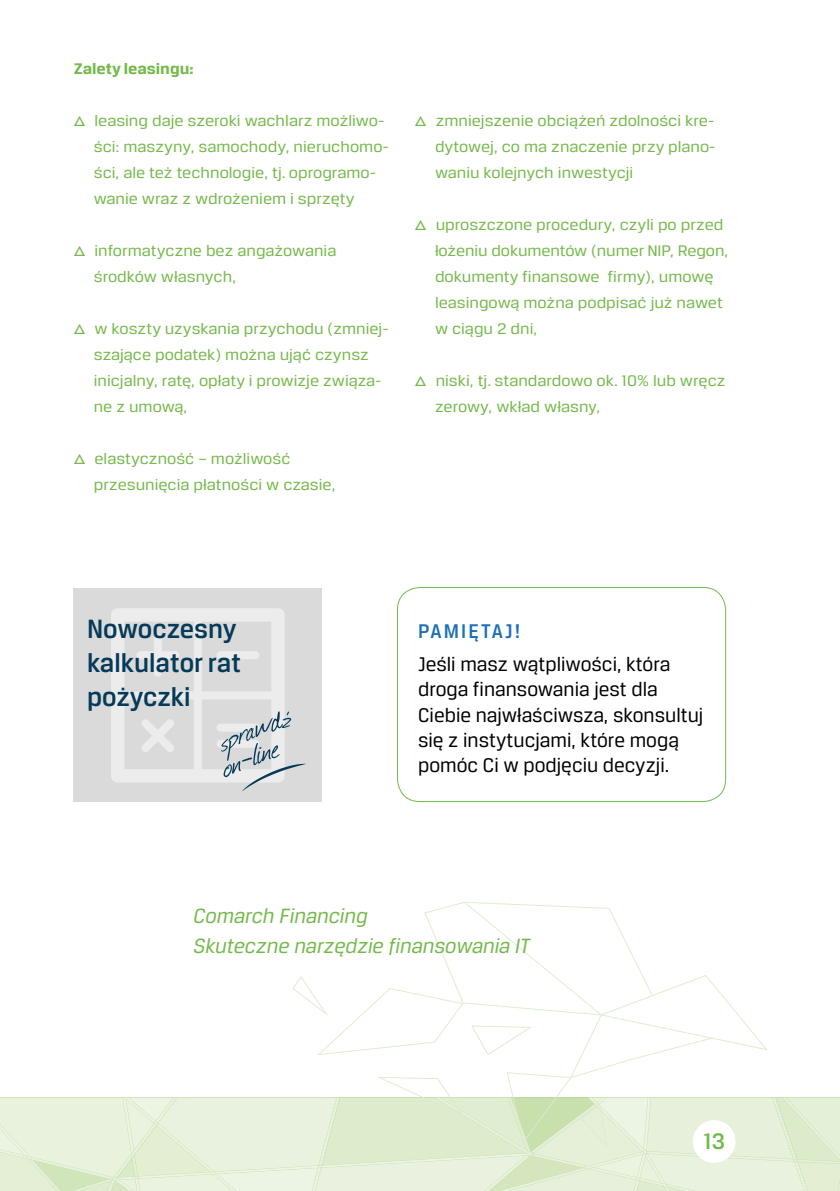
<style>
.page{position:relative;width:840px;height:1191px;background:#fff}
.page>*{position:absolute;margin:0;border:0;box-sizing:border-box;transform-origin:0 0}
.t1{font:500 28.2px/33.8px "Breuer Text";color:#053a58}
.t2{font:500 24px "Breuer Text";color:#75b94b}
.t3{font:italic 22px/30px "Breuer Text";color:#75b94b}
.t4{font:21.2px/25.4px "Breuer Text";color:#000}
.t5{font:500 21.2px "Breuer Text";letter-spacing:.1em;color:#1d71b8}
.t6{font:16.4px/26px "Breuer Text";color:#75b94b;scale:1.1 1}
.t7{font:700 16.4px "Breuer Text";color:#75b94b;scale:1.1 1}
.s1{font-family:"Arquitecta";font-weight:500}
</style>
<div class="page">
<svg style="left:0;top:902px;width:839px;height:289px"></svg>
<div style="left:397px;top:587px;width:328px;height:215px;border:1px solid #75b94b;border-radius:23px"></div>
<div style="left:74px;top:588px;width:248px;height:213px;background:#dadada"></div>
<svg style="left:111px;top:608px;width:194px;height:183px"></svg>
<p class="t7" style="left:74px;top:59px;width:110px">Zalety leasingu:</p>
<p class="t6" style="left:94px;top:107px;width:269px;text-indent:-20px"><span class="s1">∆</span> leasing daje szeroki wachlarz możliwo&shy;ści: maszyny, samochody, nieruchomo&shy;ści, ale też technologie, tj. oprogramo&shy;wanie wraz z wdrożeniem i sprzęty</p>
<p class="t6" style="left:94px;top:237px;width:222px;text-indent:-20px"><span class="s1">∆</span> informatyczne bez angażowania środków własnych,</p>
<p class="t6" style="left:94px;top:315px;width:269px;text-indent:-20px"><span class="s1">∆</span> w koszty uzyskania przychodu (zmniej&shy;szające podatek) można ująć czynsz inicjalny, ratę, opłaty i prowizje związa&shy;ne z umową,</p>
<p class="t6" style="left:94px;top:445px;width:221px;text-indent:-20px"><span class="s1">∆</span> elastyczność – możliwość przesunięcia płatności w czasie,</p>
<p class="t6" style="left:435px;top:107px;width:256px;text-align:justify;text-indent:-20px"><span class="s1">∆</span> zmniejszenie obciążeń zdolności kre&shy;dytowej, co ma znaczenie przy plano&shy;waniu kolejnych inwestycji</p>
<p class="t6" style="left:435px;top:211px;width:268px;text-indent:-20px"><span class="s1">∆</span> uproszczone procedury, czyli po przed łożeniu dokumentów (numer NIP, Regon, dokumenty finansowe firmy), umowę leasingową można podpisać już nawet w ciągu 2 dni,</p>
<p class="t6" style="left:435px;top:367px;width:265px;text-indent:-20px"><span class="s1">∆</span> niski, tj. standardowo ok. 10% lub wręcz zerowy, wkład własny,</p>
<h1 class="t1" style="left:87px;top:612px;width:155px">Nowoczesny kalkulator rat pożyczki</h1>
<p class="t5" style="left:418px;top:620px;width:103px">PAMIĘTAJ!</p>
<p class="t4" style="left:418px;top:651px;width:286px">Jeśli masz wątpliwości, która droga finansowania jest dla<br>Ciebie najwłaściwsza, skonsultuj się z instytucjami, które mogą pomóc Ci w podjęciu decyzji.</p>
<h3 class="t3" style="left:193px;top:900px;width:338px">Comarch Financing<br>Skuteczne narzędzie finansowania IT</h3>
<h2 class="t2" style="left:702px;top:1128px;width:24px">13</h2>
</div>
